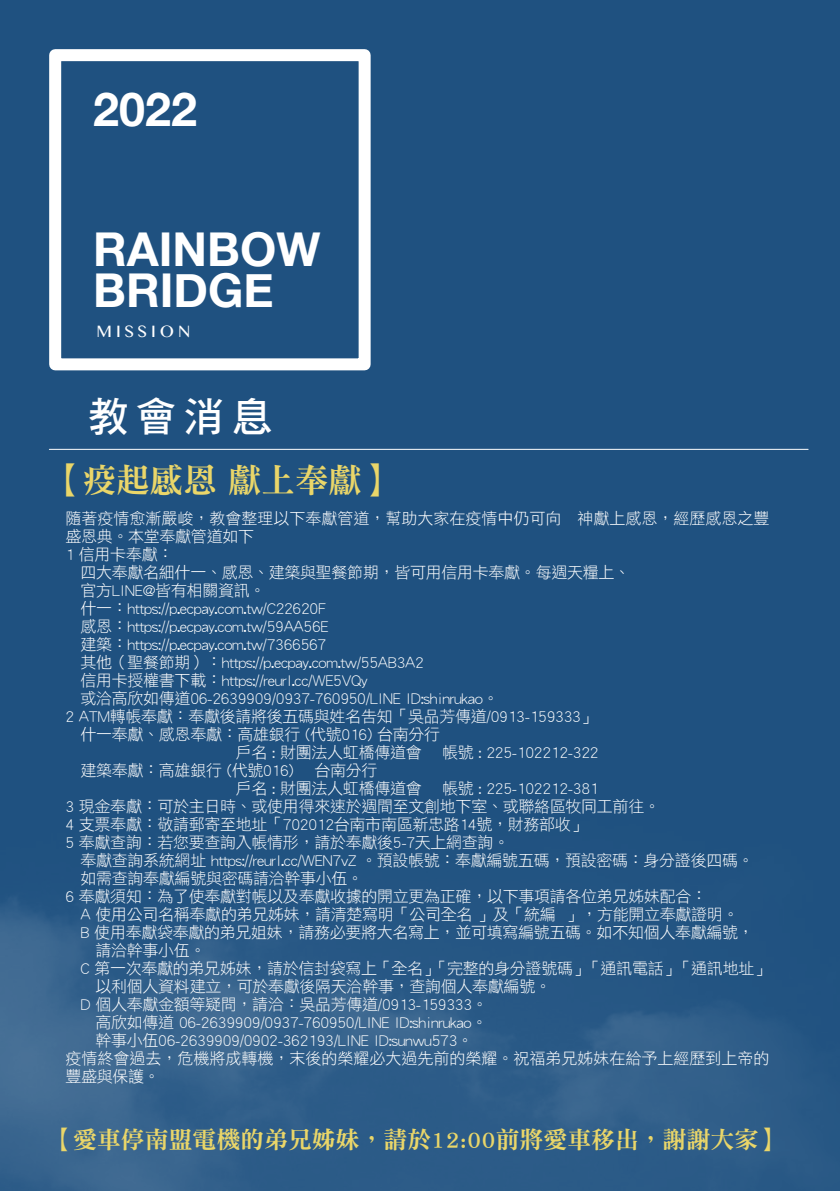
<style>
.page{position:relative;width:840px;height:1191px;background:#fff}
.page>*{position:absolute;margin:0;border:0;box-sizing:border-box;transform-origin:0 0}
.t1{font:700 46.6px/41px "Helvetica Neue";color:#fff}
.t2{font:40.6px "DF Hei Std W7";color:#fff}
.t3{font:33.4px "DF Ming Std W9";color:#ead669}
.t4{font:23.8px "DF Ming Std W9";color:#ead669}
.t5{font:16.6px "Gurmukhi MN";letter-spacing:.24em;color:#fff}
.t6{font:16px "DF Hei Std W3";letter-spacing:-.02em;color:#fff}
.t7{font:16px "DF Hei Std W3";color:#fff}
</style>
<div class="page">
<div style="left:0;top:0;width:839px;height:1191px;background:#1f5180"></div>
<img style="left:0;top:897px;width:838px;height:294px">
<div style="left:49px;top:49px;width:321px;height:321px;border:12px solid #fff"></div>
<hr style="left:49px;top:449px;width:758px;height:1px;background:#fff">
<h1 class="t1" style="left:93px;top:90px;width:105px">2022</h1>
<h1 class="t1" style="left:93px;top:230px;width:228px">RAINBOW<br>BRIDGE</h1>
<p class="t5" style="left:96px;top:322px;width:95px">MISSION</p>
<h2 class="t2" style="left:88px;top:395px;width:186px">教會消息</h2>
<h3 class="t3" style="left:49px;top:462px;width:347px">【疫起感恩 獻上奉獻】</h3>
<p class="t7" style="left:65px;top:509px;width:705px">隨著疫情愈漸嚴峻，教會整理以下奉獻管道，幫助大家在疫情中仍可向　神獻上感恩，經歷感恩之豐</p>
<p class="t6" style="left:65px;top:527px;width:190px">盛恩典。本堂奉獻管道如下</p>
<p class="t6" style="left:65px;top:545px;width:109px">1 信用卡奉獻：</p>
<p class="t6" style="left:80px;top:563px;width:551px">四大奉獻名細什一、感恩、建築與聖餐節期，皆可用信用卡奉獻。每週天糧上、</p>
<p class="t6" style="left:80px;top:581px;width:186px">官方LINE@皆有相關資訊。</p>
<p class="t6" style="left:80px;top:599px;width:247px">什一：https://p.ecpay.com.tw/C22620F</p>
<p class="t6" style="left:80px;top:617px;width:250px">感恩：https://p.ecpay.com.tw/59AA56E</p>
<p class="t6" style="left:80px;top:635px;width:247px">建築：https://p.ecpay.com.tw/7366567</p>
<p class="t6" style="left:80px;top:653px;width:345px">其他（聖餐節期）：https://p.ecpay.com.tw/55AB3A2</p>
<p class="t6" style="left:80px;top:671px;width:289px">信用卡授權書下載：https://reurl.cc/WE5VQy</p>
<p class="t6" style="left:80px;top:689px;width:419px">或洽高欣如傳道06-2639909/0937-760950/LINE ID:shinrukao。</p>
<p class="t6" style="left:65px;top:707px;width:532px">2 ATM轉帳奉獻：奉獻後請將後五碼與姓名告知「吳品芳傳道/0913-159333」</p>
<p class="t6" style="left:80px;top:725px;width:361px">什一奉獻、感恩奉獻：高雄銀行 (代號016) 台南分行</p>
<p class="t6" style="left:236px;top:743px;width:364px">戶名 : 財團法人虹橋傳道會 　帳號 : 225-102212-322</p>
<p class="t6" style="left:80px;top:761px;width:298px">建築奉獻：高雄銀行 (代號016) 　台南分行</p>
<p class="t6" style="left:236px;top:779px;width:364px">戶名 : 財團法人虹橋傳道會 　帳號 : 225-102212-381</p>
<p class="t6" style="left:65px;top:797px;width:595px">3 現金奉獻：可於主日時、或使用得來速於週間至文創地下室、或聯絡區牧同工前往。</p>
<p class="t6" style="left:65px;top:815px;width:522px">4 支票奉獻：敬請郵寄至地址「702012台南市南區新忠路14號，財務部收」</p>
<p class="t6" style="left:65px;top:833px;width:445px">5 奉獻查詢：若您要查詢入帳情形，請於奉獻後5-7天上網查詢。</p>
<p class="t6" style="left:80px;top:851px;width:674px">奉獻查詢系統網址 https://reurl.cc/WEN7vZ 。預設帳號：奉獻編號五碼，預設密碼：身分證後四碼。</p>
<p class="t6" style="left:80px;top:869px;width:284px">如需查詢奉獻編號與密碼請洽幹事小伍。</p>
<p class="t6" style="left:65px;top:887px;width:643px">6 奉獻須知：為了使奉獻對帳以及奉獻收據的開立更為正確，以下事項請各位弟兄姊妹配合：</p>
<p class="t6" style="left:80px;top:905px;width:659px">A 使用公司名稱奉獻的弟兄姊妹，請清楚寫明「公司全名 」及「統編 」，方能開立奉獻證明。</p>
<p class="t6" style="left:80px;top:923px;width:674px">B 使用奉獻袋奉獻的弟兄姐妹，請務必要將大名寫上，並可填寫編號五碼。如不知個人奉獻編號，</p>
<p class="t6" style="left:95px;top:941px;width:112px">請洽幹事小伍。</p>
<p class="t6" style="left:80px;top:959px;width:690px">C 第一次奉獻的弟兄姊妹，請於信封袋寫上「全名」「完整的身分證號碼」「通訊電話」「通訊地址」</p>
<p class="t6" style="left:95px;top:977px;width:457px">以利個人資料建立，可於奉獻後隔天洽幹事，查詢個人奉獻編號。</p>
<p class="t6" style="left:80px;top:995px;width:409px">D 個人奉獻金額等疑問，請洽：吳品芳傳道/0913-159333。</p>
<p class="t6" style="left:95px;top:1013px;width:393px">高欣如傳道 06-2639909/0937-760950/LINE ID:shinrukao。</p>
<p class="t6" style="left:95px;top:1031px;width:379px">幹事小伍06-2639909/0902-362193/LINE ID:sunwu573。</p>
<p class="t7" style="left:65px;top:1049px;width:705px">疫情終會過去，危機將成轉機，末後的榮耀必大過先前的榮耀。祝福弟兄姊妹在給予上經歷到上帝的</p>
<p class="t6" style="left:65px;top:1067px;width:96px">豐盛與保護。</p>
<h3 class="t4" style="left:49px;top:1126px;width:734px">【愛車停南盟電機的弟兄姊妹，請於12:00前將愛車移出，謝謝大家】</h3>
</div>
